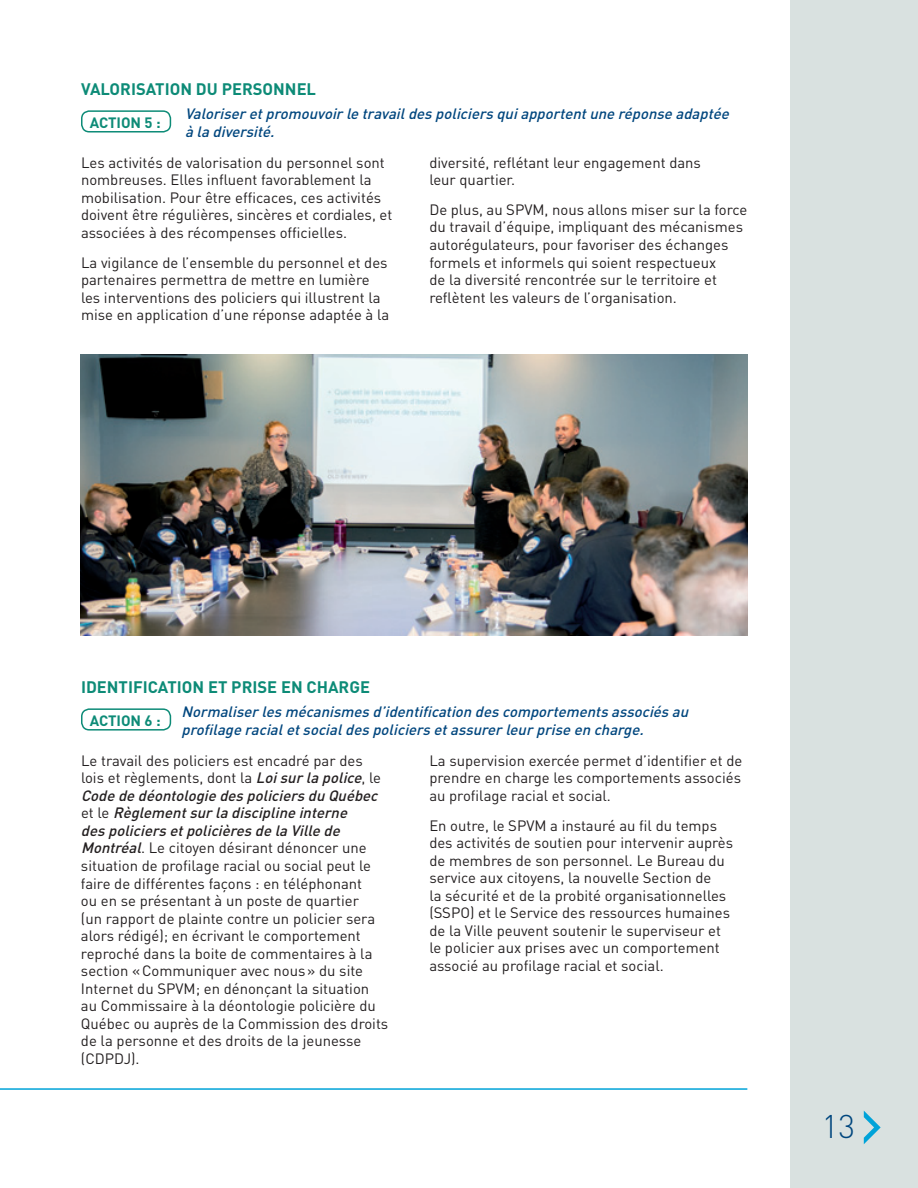
<style>
.page{position:relative;width:918px;height:1188px;background:#fff}
.page>*{position:absolute;margin:0;border:0;box-sizing:border-box;transform-origin:0 0}
.t1{font:300 32.4px "DIN";color:#00467e}
.t2{font:700 16.5px "DIN";color:#0d8b77}
.t3{font:14.85px/17.5px "DIN";color:#231f20}
.t4{font:italic 500 14.85px/17.5px "DIN";color:#00467e}
.t5{font:700 14.85px "DIN";color:#0d8b77}
.s1{font-weight:500;font-style:italic}
</style>
<div class="page">
<div style="left:790px;top:0;width:128px;height:1188px;background:#d9e1e0"></div>
<svg style="left:864px;top:1111px;width:17px;height:33px"></svg>
<hr style="left:0;top:1088px;width:747px;height:2px;background:#00a3d9">
<div style="left:81px;top:110px;width:90px;height:23px;border:2px solid #0d8b77;border-radius:8px"></div>
<div style="left:81px;top:708px;width:90px;height:23px;border:2px solid #0d8b77;border-radius:8px"></div>
<img style="left:81px;top:354px;width:666px;height:281px">
<p class="t2" style="left:81px;top:78px;width:237px">VALORISATION DU PERSONNEL</p>
<p class="t5" style="left:90px;top:113px;width:10px">ACTION</p>
<p class="t5" style="left:145px;top:113px;width:18px">5 :</p>
<p class="t4" style="left:185px;top:104px;width:549px">Valoriseretpromouvoirle travaildespoliciersquiapportentune réponse adaptée à la diversité.</p>
<p class="t3" style="left:81px;top:153px;width:313px">Les activités de valorisation du personnel sont nombreuses. Elles influent favorablement la mobilisation. Pour être efficaces, ces activités doivent être régulières, sincères et cordiales, et associées à des récompenses officielles.</p>
<p class="t3" style="left:81px;top:253px;width:310px">La vigilance de l’ensemble du personnel et des partenaires permettra de mettre en lumière les interventions des policiers qui illustrent la mise en application d’une réponse adaptée à la</p>
<p class="t3" style="left:429px;top:153px;width:273px">diversité, reflétant leur engagement dans leur quartier.</p>
<p class="t3" style="left:429px;top:200px;width:319px">De plus, au SPVM , nous allons miser sur la force du travail d’équipe, impliquant des mécanismes autorégulateurs, pour favoriser des échanges formels et informels qui soient respectueux<br>de la diversité rencontrée sur le territoire et reflètent les valeurs de l’organisation.</p>
<p class="t2" style="left:81px;top:676px;width:291px">I DENTIFICATION ET PRISE EN CHARGE</p>
<p class="t5" style="left:90px;top:711px;width:10px">ACTION</p>
<p class="t5" style="left:145px;top:711px;width:18px">6 :</p>
<p class="t4" style="left:182px;top:702px;width:512px">Normaliserlesmécanismesd’identification descomportementsassociésau profilage racialetsocialdespoliciersetassurerleurprise en charge.</p>
<p class="t3" style="left:81px;top:751px;width:309px">Le travail des policiers est encadré par des lois et règlements, dont la <span class="s1">Loisurla police</span>, le <span class="s1">Code de déontologie despoliciersdu Québec </span>e t l e <span class="s1">Règlementsurla discipline interne despoliciersetpolicièresde la Ville de Montréal</span>. Le citoyen désirant dénoncer une situation de profilage racial ou social peut le faire de différentes façons : en téléphonant<br>ou en se présentant à un poste de quartier<br>(un rapport de plainte contre un policier sera alors rédigé); en écrivant le comportement reproché dans la boite de commentaires à la section « Communiquer avec nous» du site<br>I nternet du SPVM ; en dénonçant la situation au Commissaire à la déontologie policière du Québec ou auprès de la Commission des droits de la personne et des droits de la jeunesse<br>(CDPD</p>
<p class="t3" style="left:429px;top:751px;width:315px;text-align:justify">La supervision exercée permet d’identifier et de prendre en charge les comportements associés au profilage racial et social.</p>
<p class="t3" style="left:429px;top:816px;width:305px">En outre, le SPVM a instauré au fil du temps des activités de soutien pour intervenir auprès de membres de son personnel. Le Bureau du service aux citoyens, la nouvelle Section de<br>la sécurité et de la probité organisationnelles (SSPO) et le Service des ressources humaines de la Ville peuvent soutenir le superviseur et le policier aux prises avec un comportement associé au profilage racial et social.</p>
<p class="t3" style="left:124px;top:1050px;width:17px">J).</p>
<h1 class="t1" style="left:822px;top:1107px;width:35px">13</h1>
</div>
